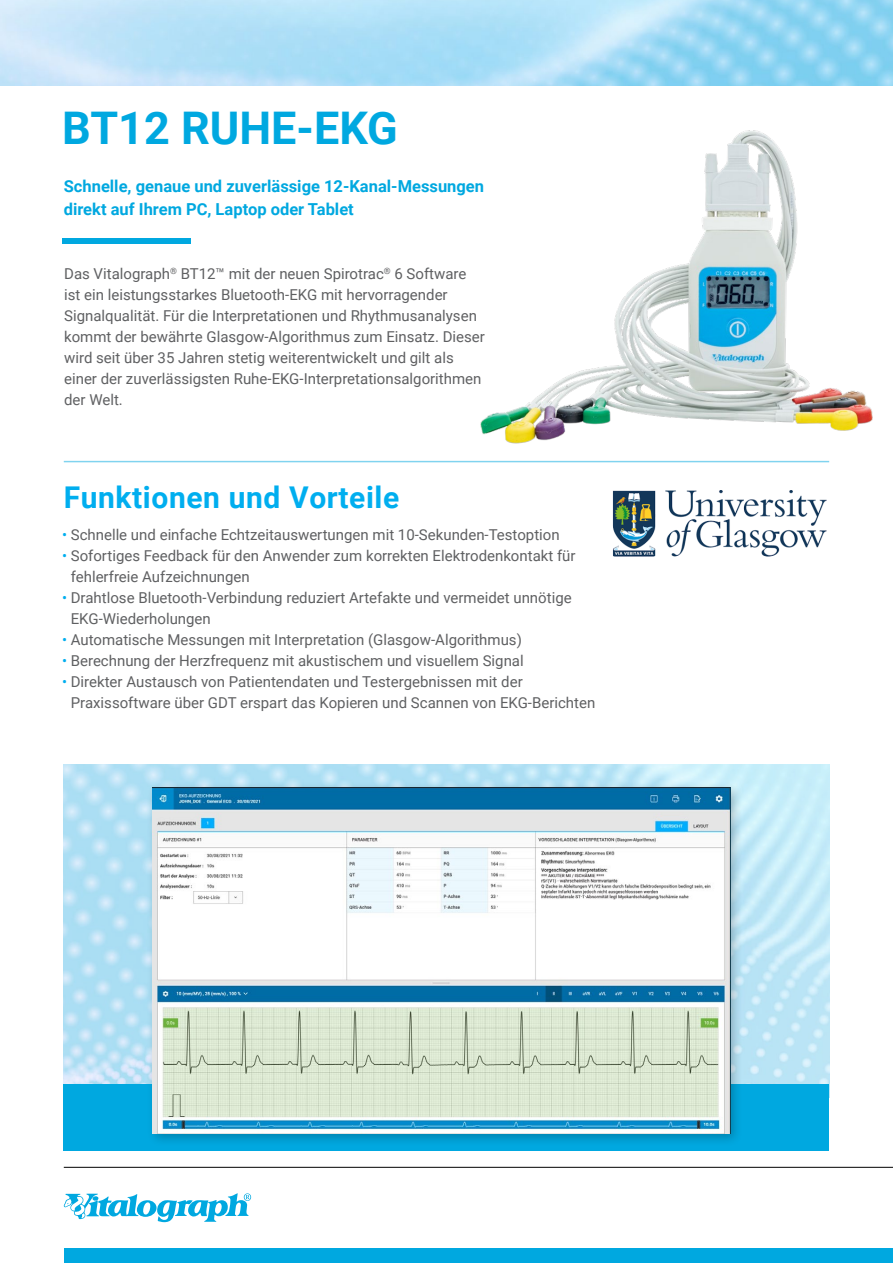
<style>
.page{position:relative;width:893px;height:1263px;background:#fff}
.page>*{position:absolute;margin:0;border:0;box-sizing:border-box;transform-origin:0 0}
.t1{font:700 45px "Roboto";color:#00a8e0}
.t2{font:700 30px "Roboto";letter-spacing:.02em;color:#00aeef}
.t3{font:700 16.5px/23.5px "Roboto";color:#00a8e0}
.t4{font:15px/21px "Roboto";color:#5f6062}
.s1{color:#00aeef}
</style>
<div class="page">
<hr style="left:64px;top:1167px;width:829px;height:1px;background:#000">
<svg style="left:64px;top:1193px;width:187px;height:29px"></svg>
<div style="left:64px;top:1248px;width:829px;height:15px;background:#00a8e0"></div>
<img style="left:64px;top:764px;width:765px;height:320px">
<div style="left:62px;top:238px;width:129px;height:5px;background:#00a8e0"></div>
<div style="left:64px;top:1084px;width:765px;height:67px;background:#00a8e0"></div>
<img style="left:613px;top:490px;width:213px;height:66px">
<div style="left:146px;top:781px;width:598px;height:366px;background:#000;opacity:.22"></div>
<img style="left:152px;top:788px;width:578px;height:345px">
<img style="left:480px;top:130px;width:393px;height:314px">
<hr style="left:64px;top:461px;width:765px;height:1px;background:#00a8e0">
<h1 class="t1" style="left:62px;top:97px;width:337px">BT12 RUHE-EKG</h1>
<p class="t3" style="left:64px;top:173px;width:422px">Schnelle, genaue und zuverlässige 12-Kanal-Messungen direkt auf Ihrem PC, Laptop oder Tablet</p>
<p class="t4" style="left:64px;top:263px;width:422px">Das Vitalograph<sup>®</sup> BT12™ mit der neuen Spirotrac<sup>®</sup> 6 Software ist ein leistungsstarkes Bluetooth-EKG mit hervorragender Signalqualität. Für die Interpretationen und Rhythmusanalysen kommt der bewährte Glasgow-Algorithmus zum Einsatz. Dieser wird seit über 35 Jahren stetig weiterentwickelt und gilt als einer der zuverlässigsten Ruhe-EKG-Interpretationsalgorithmen der Welt.</p>
<h2 class="t2" style="left:64px;top:476px;width:337px">Funktionen und Vorteile</h2>
<p class="t4" style="left:62px;top:523px;width:499px"><span class="s1">•</span> Schnelle und einfache Echtzeitauswertungen mit 10-Sekunden-Testoption</p>
<p class="t4" style="left:71px;top:544px;width:506px;text-indent:-9px"><span class="s1">•</span> Sofortiges Feedback für den Anwender zum korrekten Elektrodenkontakt für fehlerfreie Aufzeichnungen</p>
<p class="t4" style="left:71px;top:586px;width:502px;text-indent:-9px"><span class="s1">•</span> Drahtlose Bluetooth-Verbindung reduziert Artefakte und vermeidet unnötige<br>EKG-Wiederholungen</p>
<p class="t4" style="left:62px;top:628px;width:461px"><span class="s1">•</span> Automatische Messungen mit Interpretation (Glasgow-Algorithmus)</p>
<p class="t4" style="left:62px;top:649px;width:463px"><span class="s1">•</span> Berechnung der Herzfrequenz mit akustischem und visuellem Signal</p>
<p class="t4" style="left:71px;top:670px;width:526px;text-indent:-9px"><span class="s1">•</span> Direkter Austausch von Patientendaten und Testergebnissen mit der<br>Praxissoftware über GDT erspart das Kopieren und Scannen von EKG-Berichten</p>
</div>
